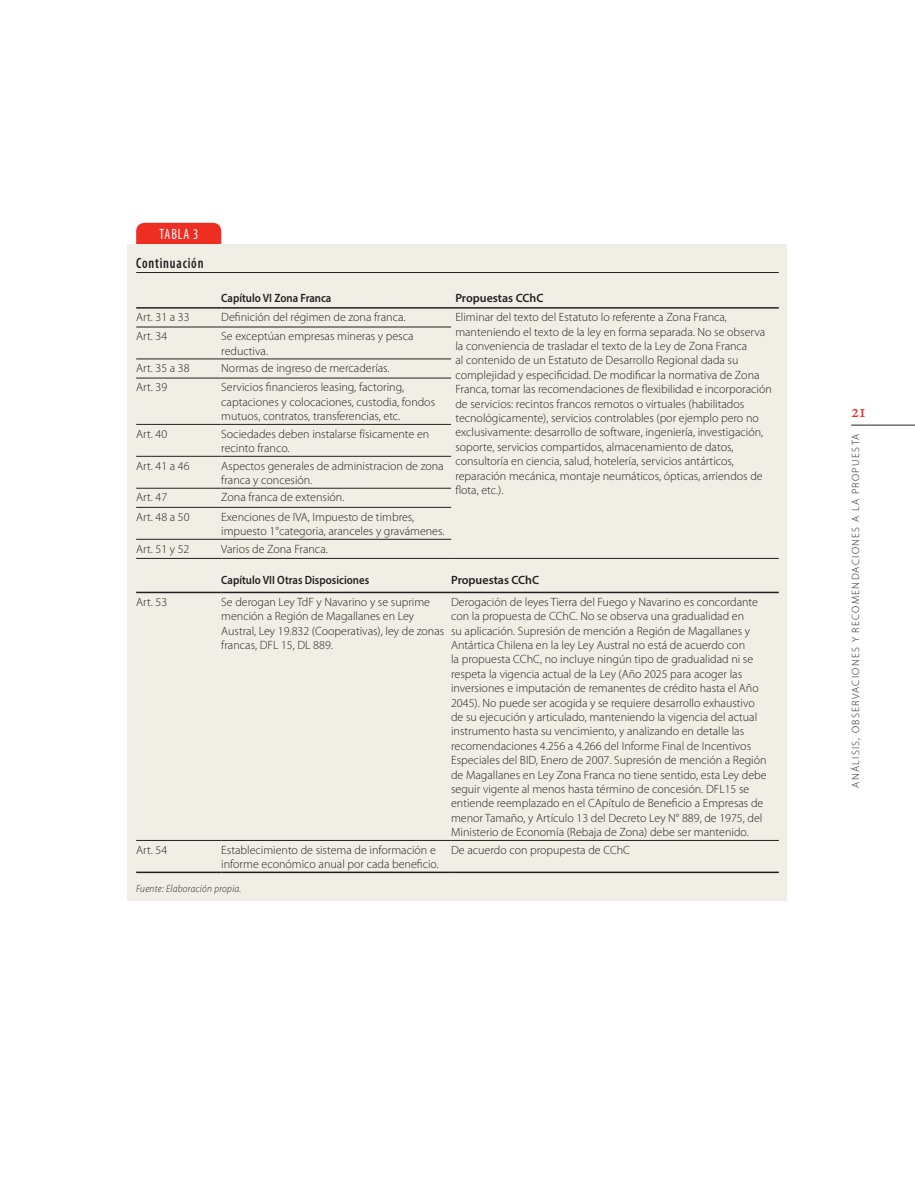
<style>
.page{position:relative;width:915px;height:1191px;background:#fff}
.page>*{position:absolute;margin:0;border:0;box-sizing:border-box;transform-origin:0 0}
.t1{font:18px "Hoefler Text";color:#ee2e22}
.t2{font:600 condensed 15px "Myriad Pro";letter-spacing:.06em;color:#231f20;scale:.9 1}
.t3{font:condensed 15px "Myriad Pro";letter-spacing:.07em;color:#fff;scale:.9 1}
.t4{font:300 12px/14.4px "Myriad Pro";color:#231f20}
.t5{font:600 12px "Myriad Pro";color:#231f20;scale:.9 1}
.t6{font:600 12px "Myriad Pro";color:#231f20}
.t7{font:300 10.5px "Myriad Pro";letter-spacing:.125em;color:#231f20}
.t8{font:italic 300 10.5px "Myriad Pro";letter-spacing:.03em;color:#231f20;scale:.9 1}
</style>
<div class="page">
<hr style="left:850px;top:425px;width:64px;height:1px;background:#231f20">
<div style="left:136px;top:223px;width:85px;height:60px;background:#ee2e22;border-radius:9px"></div>
<div style="left:128px;top:244px;width:659px;height:656px;background:#f1eee6"></div>
<hr style="left:136px;top:272px;width:642px;height:1px;background:#231f20">
<hr style="left:136px;top:327px;width:85px;height:1px;background:#231f20">
<hr style="left:221px;top:327px;width:230px;height:1px;background:#231f20">
<hr style="left:136px;top:359px;width:85px;height:1px;background:#231f20">
<hr style="left:221px;top:359px;width:230px;height:1px;background:#231f20">
<hr style="left:136px;top:378px;width:85px;height:1px;background:#231f20">
<hr style="left:221px;top:378px;width:230px;height:1px;background:#231f20">
<hr style="left:136px;top:424px;width:85px;height:1px;background:#231f20">
<hr style="left:221px;top:424px;width:230px;height:1px;background:#231f20">
<hr style="left:136px;top:840px;width:85px;height:1px;background:#231f20">
<hr style="left:221px;top:840px;width:230px;height:1px;background:#231f20">
<hr style="left:451px;top:840px;width:327px;height:1px;background:#231f20">
<hr style="left:136px;top:307px;width:85px;height:2px;background:#231f20">
<hr style="left:221px;top:307px;width:230px;height:2px;background:#231f20">
<hr style="left:451px;top:307px;width:327px;height:2px;background:#231f20">
<hr style="left:136px;top:591px;width:85px;height:2px;background:#231f20">
<hr style="left:221px;top:591px;width:230px;height:2px;background:#231f20">
<hr style="left:451px;top:591px;width:327px;height:2px;background:#231f20">
<hr style="left:136px;top:456px;width:85px;height:1px;background:#231f20">
<hr style="left:221px;top:456px;width:230px;height:1px;background:#231f20">
<hr style="left:136px;top:488px;width:85px;height:1px;background:#231f20">
<hr style="left:221px;top:488px;width:230px;height:1px;background:#231f20">
<hr style="left:136px;top:507px;width:85px;height:1px;background:#231f20">
<hr style="left:221px;top:507px;width:230px;height:1px;background:#231f20">
<hr style="left:136px;top:539px;width:85px;height:1px;background:#231f20">
<hr style="left:221px;top:539px;width:230px;height:1px;background:#231f20">
<hr style="left:136px;top:558px;width:85px;height:1px;background:#231f20">
<hr style="left:221px;top:558px;width:230px;height:1px;background:#231f20">
<hr style="left:451px;top:558px;width:327px;height:1px;background:#231f20">
<hr style="left:136px;top:871px;width:85px;height:2px;background:#231f20">
<hr style="left:221px;top:871px;width:230px;height:2px;background:#231f20">
<hr style="left:451px;top:871px;width:327px;height:2px;background:#231f20">
<p class="t3" style="left:159px;top:225px;width:45px">TABLA 3</p>
<p class="t2" style="left:136px;top:254px;width:76px">Continuación</p>
<p class="t5" style="left:221px;top:290px;width:124px">Capítulo VI Zona Franca</p>
<p class="t6" style="left:455px;top:290px;width:90px">Propuestas CChC</p>
<p class="t4" style="left:136px;top:310px;width:55px">Art. 31 a 33</p>
<p class="t4" style="left:221px;top:310px;width:186px">Definición del régimen de zona franca.</p>
<p class="t4" style="left:455px;top:310px;width:318px">Eliminar del texto del Estatuto lo referente a Zona Franca, manteniendo el texto de la ley en forma separada. No se observa la conveniencia de trasladar el texto de la Ley de Zona Franca<br>al contenido de un Estatuto de Desarrollo Regional dada su complejidad y especificidad. De modificar la normativa de Zona Franca, tomar las recomendaciones de flexibilidad e incorporación de servicios: recintos francos remotos o virtuales (habilitados tecnológicamente), servicios controlables (por ejemplo pero no exclusivamente: desarrollo de software, ingeniería, investigación, soporte, servicios compartidos, almacenamiento de datos, consultoría en ciencia, salud, hotelería, servicios antárticos, reparación mecánica, montaje neumáticos, ópticas, arriendos de flota, etc.).</p>
<p class="t4" style="left:136px;top:329px;width:33px">Art. 34</p>
<p class="t4" style="left:221px;top:329px;width:194px">Se exceptúan empresas mineras y pesca reductiva.</p>
<p class="t4" style="left:136px;top:361px;width:55px">Art. 35 a 38</p>
<p class="t4" style="left:221px;top:361px;width:170px">Normas de ingreso de mercaderías.</p>
<p class="t4" style="left:136px;top:380px;width:33px">Art. 39</p>
<p class="t4" style="left:221px;top:380px;width:215px">Servicios financieros leasing, factoring, captaciones y colocaciones, custodia, fondos mutuos, contratos, transferencias, etc.</p>
<p class="t4" style="left:136px;top:426px;width:33px">Art. 40</p>
<p class="t4" style="left:221px;top:426px;width:209px">Sociedades deben instalarse físicamente en recinto franco.</p>
<p class="t4" style="left:136px;top:458px;width:55px">Art. 41 a 46</p>
<p class="t4" style="left:221px;top:458px;width:224px">Aspectos generales de administracion de zona franca y concesión.</p>
<p class="t4" style="left:136px;top:490px;width:33px">Art. 47</p>
<p class="t4" style="left:221px;top:490px;width:125px">Zona franca de extensión.</p>
<p class="t4" style="left:136px;top:509px;width:55px">Art. 48 a 50</p>
<p class="t4" style="left:221px;top:509px;width:225px">Exenciones de IVA, Impuesto de timbres, impuesto 1°categoria, aranceles y gravámenes.</p>
<p class="t4" style="left:136px;top:541px;width:55px">Art. 51 y 52</p>
<p class="t4" style="left:221px;top:541px;width:108px">Varios de Zona Franca.</p>
<p class="t5" style="left:221px;top:572px;width:166px">Capítulo VII Otras Disposiciones</p>
<p class="t6" style="left:451px;top:572px;width:90px">Propuestas CChC</p>
<p class="t4" style="left:136px;top:594px;width:33px">Art. 53</p>
<p class="t4" style="left:221px;top:594px;width:224px">Se derogan Ley TdF y Navarino y se suprime mención a Región de Magallanes en Ley Austral, Ley 19.832 (Cooperativas), ley de zonas francas, DFL 15, DL 889.</p>
<p class="t4" style="left:451px;top:594px;width:317px">Derogación de leyes Tierra del Fuego y Navarino es concordante con la propuesta de CChC. No se observa una gradualidad en<br>su aplicación. Supresión de mención a Región de Magallanes y Antártica Chilena en la ley Ley Austral no está de acuerdo con<br>la propuesta CChC, no incluye ningún tipo de gradualidad ni se respeta la vigencia actual de la Ley (Año 2025 para acoger las inversiones e imputación de remanentes de crédito hasta el Año 2045). No puede ser acogida y se requiere desarrollo exhaustivo de su ejecución y articulado, manteniendo la vigencia del actual instrumento hasta su vencimiento, y analizando en detalle las recomendaciones 4.256 a 4.266 del Informe Final de Incentivos Especiales del BID, Enero de 2007. Supresión de mención a Región de Magallanes en Ley Zona Franca no tiene sentido, esta Ley debe seguir vigente al menos hasta término de concesión. DFL15 se entiende reemplazado en el CApítulo de Beneficio a Empresas de menor Tamaño, y Artículo 13 del Decreto Ley N° 889, de 1975, del Ministerio de Economía (Rebaja de Zona) debe ser mantenido.</p>
<p class="t4" style="left:136px;top:842px;width:33px">Art. 54</p>
<p class="t4" style="left:221px;top:842px;width:219px">Establecimiento de sistema de información e informe económico anual por cada beneficio.</p>
<p class="t4" style="left:451px;top:842px;width:180px">De acuerdo con propupesta de CChC</p>
<p class="t8" style="left:136px;top:882px;width:118px">Fuente: Elaboración propia.</p>
<h1 class="t1" style="left:850px;top:400px;width:16px">21</h1>
<p class="t7" style="left:848px;top:787px;width:355px;rotate:-90deg">ANÁLISIS, OBSERVACIONES Y RECOMENDACIONES A LA PROPUESTA</p>
</div>
